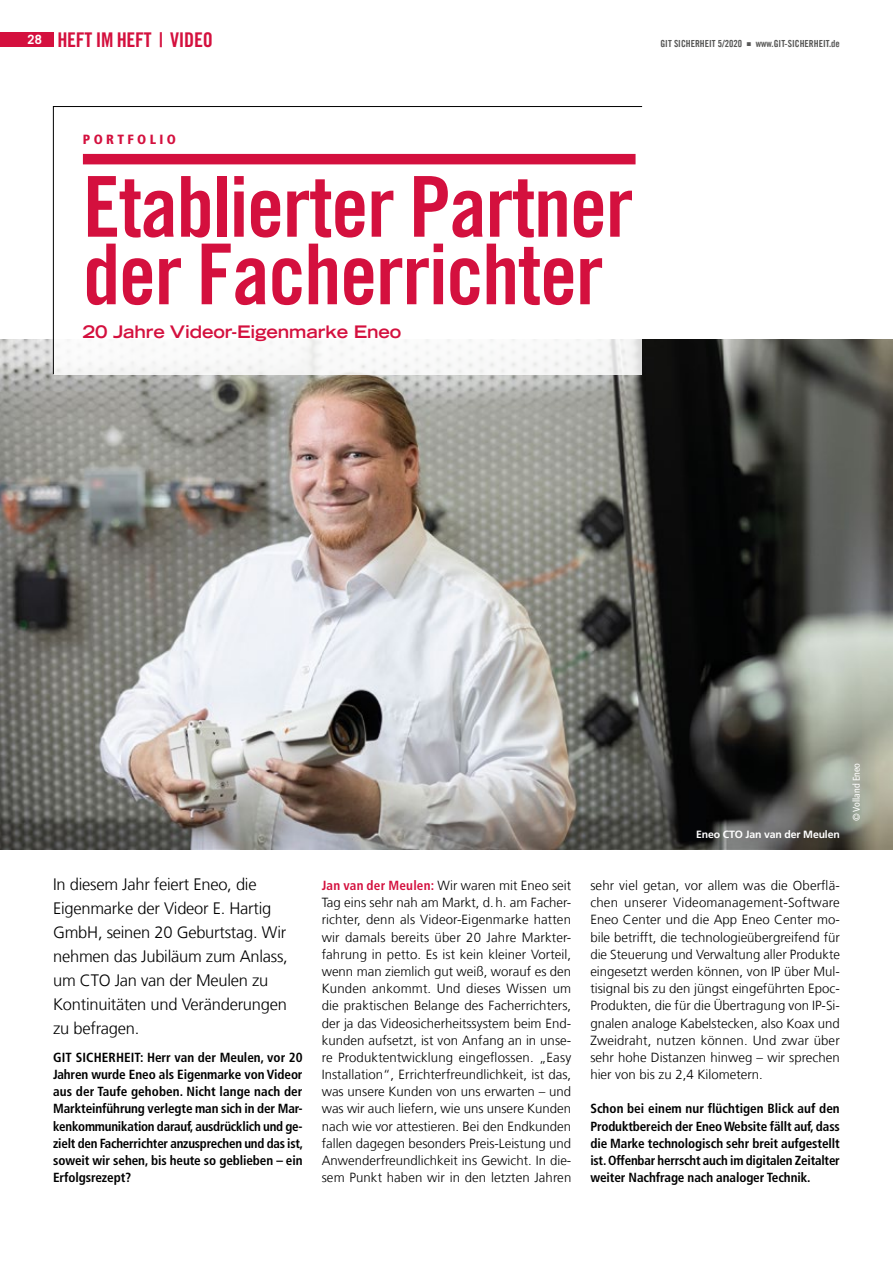
<style>
.page{position:relative;width:893px;height:1263px;background:#fff}
.page>*{position:absolute;margin:0;border:0;box-sizing:border-box;transform-origin:0 0}
.t1{font:84px/67.5px "Trade Gothic LT Com Bd Cn 20";letter-spacing:-.015em;color:#d4103e}
.t2{font:20.25px "Trade Gothic LT Std Bd Cn 20";letter-spacing:-.015em;color:#d4103e}
.t3{font:700 expanded 17.25px "Trade Gothic LT Std";letter-spacing:-.005em;color:#d4103e}
.t4{font:300 16.5px/24px "Frutiger LT Com";letter-spacing:-.015em;color:#000}
.t5{font:900 condensed 13.35px "Frutiger LT Com";letter-spacing:.25em;color:#d4103e}
.t6{font:300 13.2px/17.2px "Frutiger LT Com";letter-spacing:.005em;color:#000;text-align:justify}
.t7{font:700 condensed 13.2px/17.2px "Frutiger LT Com";letter-spacing:-.01em;color:#000;text-align:justify}
.t8{font:700 10.5px "Frutiger LT Com";letter-spacing:-.015em;color:#fff}
.t9{font:9.75px "Trade Gothic LT Com Bd Cn 20";color:#575756}
.t10{font:condensed 9.75px "Frutiger LT Com";color:#fff}
.s1{font-family:"Trade Gothic LT Com";font-weight:700;font-size:12.75px;color:#fff}
.s2{font-weight:700;font-stretch:condensed;color:#d4103e}
</style>
<div class="page">
<img style="left:0;top:340px;width:893px;height:509px">
<svg style="left:53px;top:106px;width:589px;height:269px"></svg>
<div style="left:83px;top:154px;width:552px;height:10px;background:#d4103e"></div>
<div style="left:0;top:32px;width:53px;height:15px;background:#d4103e"></div>
<h2 class="t2" style="left:28px;top:27px;width:187px"><span class="s1">28</span> HEFT IM HEFT | VIDEO</h2>
<p class="t9" style="left:660px;top:38px;width:181px">GIT SICHERHEIT 5/2020 ▪ www.GIT-SICHERHEIT.de</p>
<p class="t5" style="left:83px;top:131px;width:94px">PORTFOLIO</p>
<h1 class="t1" style="left:83px;top:172px;width:552px">Etablierter Partner der Facherrichter</h1>
<h3 class="t3" style="left:83px;top:320px;width:320px">20 Jahre Videor-Eigenmarke Eneo</h3>
<p class="t4" style="left:53px;top:872px;width:236px">In diesem Jahr feiert Eneo, die<br>Eigenmarke der Videor E. Hartig<br>GmbH, seinen 20 Geburtstag. Wir nehmen das Jubiläum zum Anlass, um CTO Jan van der Meulen zu<br>Kontinuitäten und Veränderungen zu befragen.</p>
<p class="t7" style="left:53px;top:1049px;width:252px">GIT SICHERHEIT: Herr van der Meulen, vor 20<br>Jahren wurde Eneo als Eigenmarke von Videor aus der Taufe gehoben. Nicht lange nach der Markteinführung verlegte man sich in der Mar&shy;kenkommunikation darauf, ausdrücklich und ge&shy;zielt den Facherrichter anzusprechen und das ist, soweit wir sehen, bis heute so geblieben – ein Erfolgsrezept?</p>
<p class="t8" style="left:696px;top:829px;width:145px">Eneo CTO Jan van der Meulen</p>
<p class="t10" style="left:851px;top:821px;width:60px;rotate:-90deg">© Volland Eneo</p>
<p class="t6" style="left:322px;top:877px;width:251px"><span class="s2">Jan van der Meulen:</span> Wir waren mit Eneo seit Tag eins sehr nah am Markt, d.h. am Facher&shy;richter, denn als Videor-Eigenmarke hatten wir damals bereits über 20 Jahre Markter&shy;fahrung in petto. Es ist kein kleiner Vorteil, wenn man ziemlich gut weiß, worauf es den Kunden ankommt. Und dieses Wissen um die praktischen Belange des Facherrichters, der ja das Videosicherheitssystem beim End&shy;kunden aufsetzt, ist von Anfang an in unse&shy;re Produktentwicklung eingeflossen. „Easy Installation“, Errichterfreundlichkeit, ist das, was unsere Kunden von uns erwarten – und was wir auch liefern, wie uns unsere Kunden nach wie vor attestieren. Bei den Endkunden fallen dagegen besonders Preis-Leistung und Anwenderfreundlichkeit ins Gewicht. In die&shy;sem Punkt haben wir in den letzten Jahren</p>
<p class="t6" style="left:590px;top:877px;width:251px">sehr viel getan, vor allem was die Oberflä&shy;chen unserer Videomanagement-Software Eneo Center und die App Eneo Center mo&shy;bile betrifft, die technologieübergreifend für die Steuerung und Verwaltung aller Produkte eingesetzt werden können, von IP über Mul&shy;tisignal bis zu den jüngst eingeführten Epoc-Produkten, die für die Übertragung von IP-Si&shy;gnalen analoge Kabelstecken, also Koax und Zweidraht, nutzen können. Und zwar über sehr hohe Distanzen hinweg – wir sprechen hier von bis zu 2,4 Kilometern.</p>
<p class="t7" style="left:590px;top:1100px;width:251px">Schon bei einem nur flüchtigen Blick auf den Produktbereich der Eneo Website fällt auf, dass die Marke technologisch sehr breit aufgestellt ist. Offenbar herrscht auch im digitalen Zeitalter weiter Nachfrage nach analoger Technik.</p>
</div>
